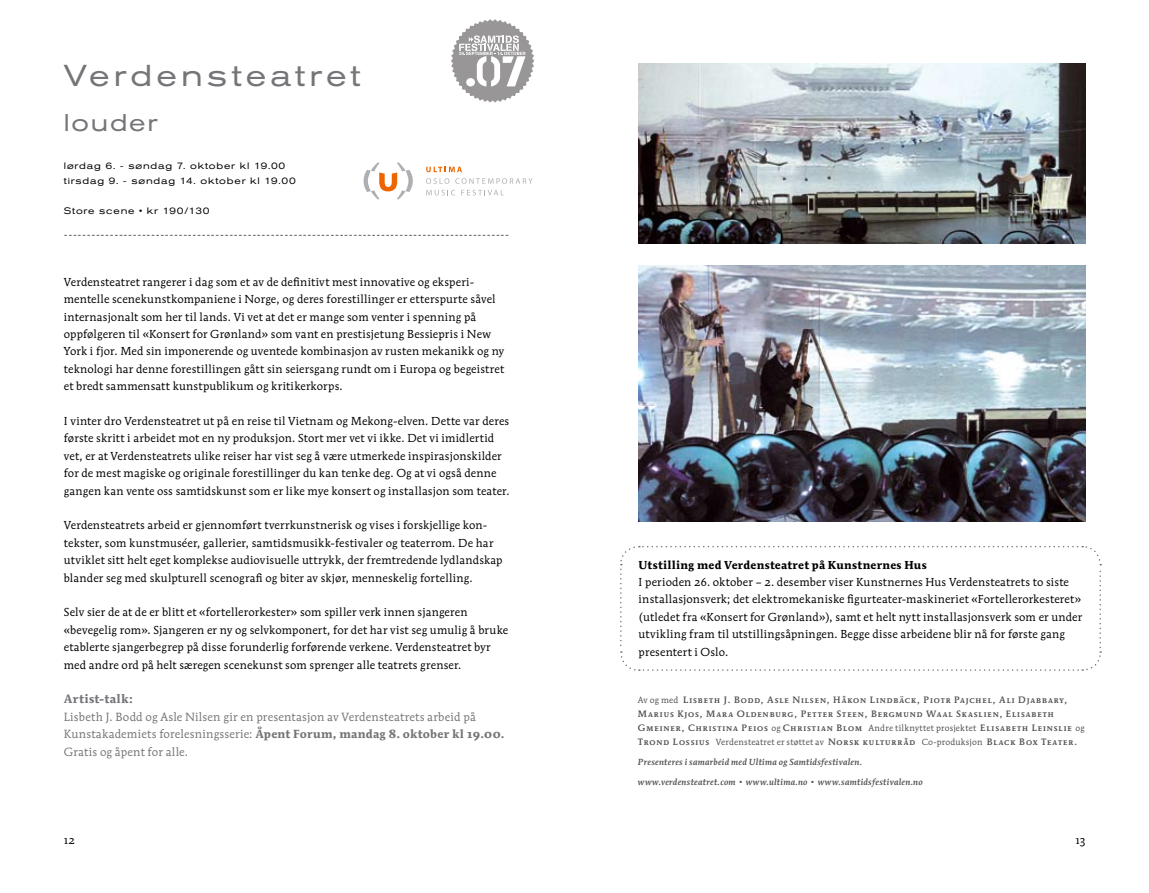
<style>
.page{position:relative;width:1149px;height:893px;background:#fff}
.page>*{position:absolute;margin:0;border:0;box-sizing:border-box;transform-origin:0 0}
.t1{font:expanded 30px "Akzidenz Grotesk BE";letter-spacing:.135em;color:#757579}
.t2{font:expanded 24px "Akzidenz Grotesk BE";letter-spacing:.07em;color:#757579}
.t3{font:12px "Mendoza Rom ITC Bold OS";letter-spacing:.035em;color:#757579}
.t4{font:11.7px "Mendoza Rom ITC Book OS";letter-spacing:.02em;color:#757579}
.t5{font:11.7px "Mendoza Rom ITC Bold OS";letter-spacing:.02em;color:#757579}
.t6{font:11.4px/17.4px "Mendoza Rom ITC Book OS";letter-spacing:.02em;color:#000}
.t7{font:11.4px "Mendoza Rom ITC Bold OS";letter-spacing:.025em;color:#000}
.t8{font:500 expanded 9.3px "Akzidenz Grotesk BE";color:#757579}
.t9{font:expanded 9.3px/15px "Akzidenz Grotesk BE";letter-spacing:.085em;color:#000}
.t10{font:9.15px/14px "Mendoza Rom ITC Medi SC";letter-spacing:.1em;color:#504f53}
.t11{font:8.7px "Mendoza Rom ITC Medi Ital OS";letter-spacing:.025em;color:#504f53}
.s1{font-family:"Mendoza Rom ITC Book OS"}
.s2{font-family:"Mendoza Rom ITC Book OS";font-size:8.7px}
</style>
<div class="page">
<img style="left:638px;top:64px;width:446px;height:180px">
<svg style="left:451px;top:19px;width:83px;height:84px"></svg>
<img style="left:638px;top:265px;width:446px;height:257px">
<svg style="left:620px;top:546px;width:481px;height:125px"></svg>
<svg style="left:426px;top:178px;width:23px;height:6px"></svg>
<svg style="left:455px;top:178px;width:77px;height:6px"></svg>
<svg style="left:426px;top:190px;width:29px;height:5px"></svg>
<svg style="left:461px;top:190px;width:42px;height:5px"></svg>
<svg style="left:426px;top:167px;width:36px;height:5px"></svg>
<svg style="left:363px;top:162px;width:49px;height:38px"></svg>
<h1 class="t1" style="left:64px;top:58px;width:298px">Verdensteatret</h1>
<h2 class="t2" style="left:64px;top:108px;width:95px">louder</h2>
<p class="t9" style="left:64px;top:158px;width:233px">lørdag 6. - søndag 7. oktober kl 19.00 tirsdag 9. - søndag 14. oktober kl 19.00</p>
<p class="t9" style="left:64px;top:203px;width:147px">Store scene • kr 190/130</p>
<p class="t8" style="left:64px;top:229px;width:446px">-------------------------------------------------------------------------------------------------</p>
<p class="t6" style="left:64px;top:273px;width:442px">Verdensteatret rangerer i dag som et av de definitivt mest innovative og eksperi&shy;mentelle scenekunstkompaniene i Norge, og deres forestillinger er etterspurte såvel internasjonalt som her til lands. Vi vet at det er mange som venter i spenning på oppfølgeren til «Konsert for Grønland» som vant en prestisjetung Bessiepris i New York i fjor. Med sin imponerende og uventede kombinasjon av rusten mekanikk og ny teknologi har denne forestillingen gått sin seiersgang rundt om i Europa og begeistret et bredt sammensatt kunstpublikum og kritikerkorps.</p>
<p class="t6" style="left:64px;top:412px;width:452px">I vinter dro Verdensteatret ut på en reise til Vietnam og Mekong-elven. Dette var deres første skritt i arbeidet mot en ny produksjon. Stort mer vet vi ikke. Det vi imidlertid vet, er at Verdensteatrets ulike reiser har vist seg å være utmerkede inspirasjonskilder for de mest magiske og originale forestillinger du kan tenke deg. Og at vi også denne gangen kan vente oss samtidskunst som er like mye konsert og installasjon som teater.  </p>
<p class="t6" style="left:64px;top:516px;width:440px">Verdensteatrets arbeid er gjennomført tverrkunstnerisk og vises i forskjellige kon&shy;tekster, som kunstmuséer, gallerier, samtidsmusikk-festivaler og teaterrom. De har utviklet sitt helt eget komplekse audiovisuelle uttrykk, der fremtredende lydlandskap blander seg med skulpturell scenografi og biter av skjør, menneskelig fortelling.</p>
<p class="t6" style="left:64px;top:603px;width:445px">Selv sier de at de er blitt et «fortellerorkester» som spiller verk innen sjangeren «bevegelig rom». Sjangeren er ny og selvkomponert, for det har vist seg umulig å bruke etablerte sjangerbegrep på disse forunderlig forførende verkene. Verdensteatret byr med andre ord på helt særegen scenekunst som sprenger alle teatrets grenser.</p>
<p class="t3" style="left:64px;top:692px;width:70px">Artist-talk:</p>
<p class="t4" style="left:64px;top:709px;width:413px">Lisbeth J. Bodd og Asle Nilsen gir en presentasjon av Verdensteatrets arbeid på</p>
<p class="t5" style="left:64px;top:727px;width:442px"><span class="s1">Kunstakademiets forelesningsserie:</span> Åpent Forum, mandag 8. oktober kl 19.00.</p>
<p class="t4" style="left:64px;top:744px;width:126px">Gratis og åpent for alle.</p>
<p class="t7" style="left:638px;top:557px;width:289px">Utstilling med Verdensteatret på Kunstnernes Hus</p>
<p class="t6" style="left:638px;top:573px;width:445px">I perioden 26. oktober – 2. desember viser Kunstnernes Hus Verdensteatrets to siste installasjonsverk; det elektromekaniske figurteater-maskineriet «Fortellerorkesteret» (utledet fra «Konsert for Grønland»), samt et helt nytt installasjonsverk som er under utvikling fram til utstillingsåpningen. Begge disse arbeidene blir nå for første gang presentert i Oslo.</p>
<p class="t10" style="left:637px;top:692px;width:448px"><span class="s2">Av og med</span> Lisbeth J. Bodd, Asle Nilsen, Håkon Lindbäck, Piotr Pajchel, Ali Djabbary, Marius Kjos, Mara Oldenburg, Petter Steen, Bergmund Waal Skaslien, Elisabeth Gmeiner, Christina Peios <span class="s2">og</span> Christian Blom <span class="s2">Andre tilknyttet prosjektet</span> Elisabeth Leinslie <span class="s2">og </span>Trond Lossius <span class="s2">Verdensteatret er støttet av</span> Norsk kulturråd <span class="s2">Co-produksjon</span> Black Box Teater.</p>
<p class="t11" style="left:637px;top:757px;width:226px">Presenteres i samarbeid med Ultima og Samtidsfestivalen.</p>
<p class="t11" style="left:637px;top:777px;width:286px">www.verdensteatret.com • www.ultima.no • www.samtidsfestivalen.no</p>
<p class="t6" style="left:64px;top:831px;width:13px">12</p>
<p class="t6" style="left:1075px;top:831px;width:11px">13</p>
</div>
